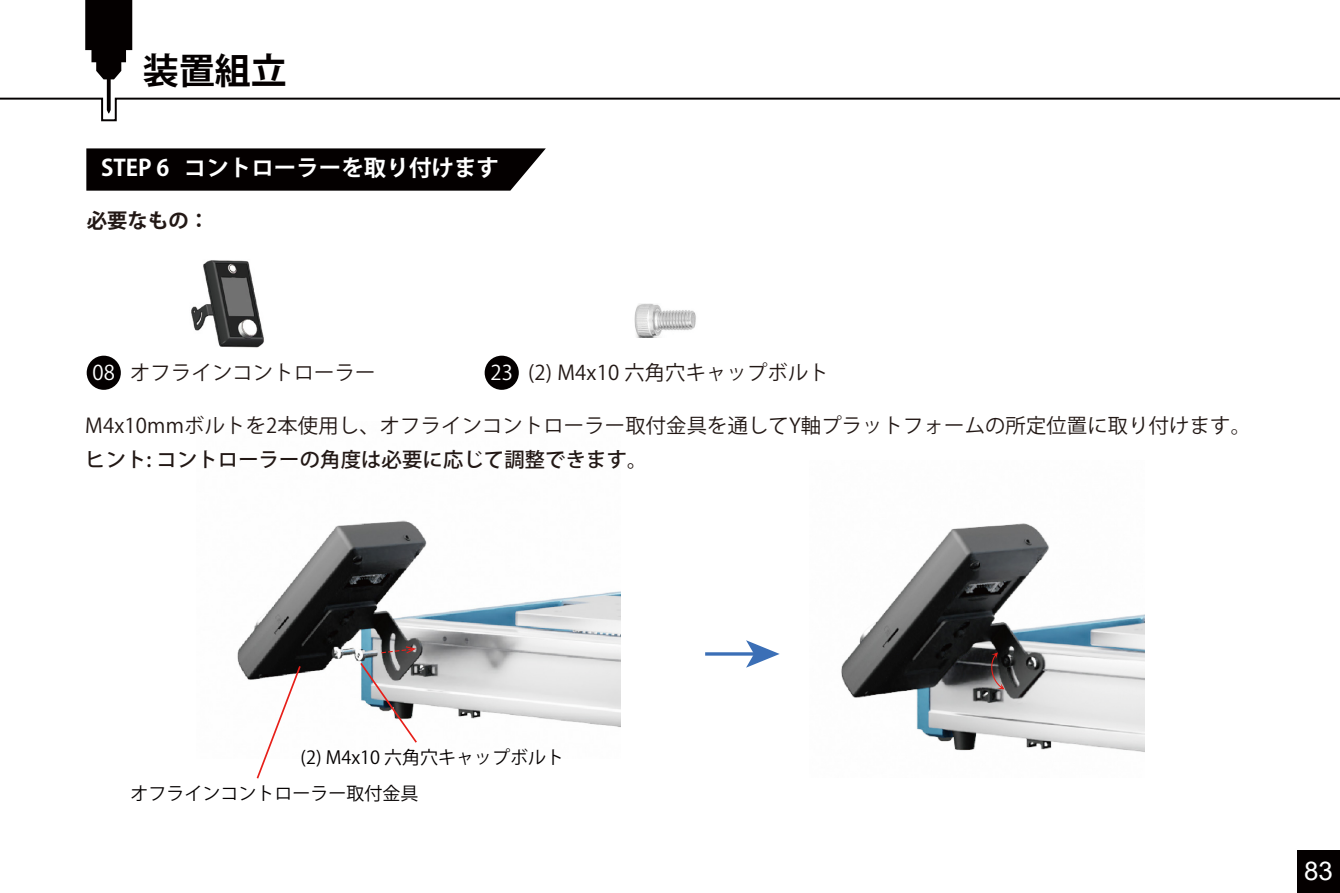
<style>
.page{position:relative;width:1340px;height:893px;background:#fff}
.page>*{position:absolute;margin:0;border:0;box-sizing:border-box;transform-origin:0 0}
.t1{font:700 36px "Koz Go Pr 6 N";color:#040000}
.t2{font:25.88px "Arial";color:#fff}
.t3{font:700 22.5px "Koz Go Pr 6 N";color:#fff}
.t4{font:20.25px "Koz Go Pr 6 N";letter-spacing:.01em;color:#221815}
.t5{font:500 20.25px "Koz Go Pr 6 N";letter-spacing:.01em;color:#221815}
.t6{font:700 20.25px "Koz Go Pr 6 N";letter-spacing:.01em;color:#221815}
.t7{font:18px "Koz Go Pr 6 N";color:#040000}
.s1{color:#fff}
</style>
<div class="page">
<img style="left:237px;top:520px;width:383px;height:207px">
<img style="left:841px;top:523px;width:303px;height:229px">
<svg style="left:991px;top:652px;width:13px;height:37px"></svg>
<div style="left:1297px;top:850px;width:42px;height:43px;background:#040000"></div>
<svg style="left:0;top:0;width:1339px;height:122px"></svg>
<svg style="left:86px;top:148px;width:460px;height:43px;background:#110e0e"></svg>
<div style="left:87px;top:356px;width:34px;height:34px;background:#040000;border-radius:50%"></div>
<img style="left:191px;top:260px;width:73px;height:88px">
<div style="left:484px;top:356px;width:35px;height:34px;background:#040000;border-radius:50%"></div>
<img style="left:634px;top:304px;width:62px;height:34px">
<svg style="left:705px;top:652px;width:41px;height:4px"></svg>
<svg style="left:746px;top:640px;width:33px;height:28px"></svg>
<svg style="left:380px;top:646px;width:36px;height:8px"></svg>
<svg style="left:255px;top:664px;width:47px;height:115px"></svg>
<svg style="left:358px;top:661px;width:60px;height:82px"></svg>
<h1 class="t1" style="left:143px;top:50px;width:146px">装置組立</h1>
<p class="t3" style="left:101px;top:156px;width:399px">STEP 6 コントローラーを取り付けます</p>
<p class="t6" style="left:87px;top:209px;width:124px">必要なもの：</p>
<p class="t4" style="left:92px;top:361px;width:284px"><span class="s1">08</span> オフラインコントローラー</p>
<p class="t4" style="left:490px;top:361px;width:340px"><span class="s1">23</span> (2) M4x10 六角穴キャップボルト</p>
<p class="t4" style="left:85px;top:414px;width:1167px">M4x10mmボルトを2本使用し、オフラインコントローラー取付金具を通してY軸プラットフォームの所定位置に取り付けます。</p>
<p class="t5" style="left:85px;top:448px;width:563px">ヒント: コントローラーの角度は必要に応じて調整できます。</p>
<p class="t7" style="left:300px;top:747px;width:265px">(2) M4x10 六角穴キャップボルト</p>
<p class="t7" style="left:130px;top:783px;width:289px">オフラインコントローラー取付金具</p>
<p class="t2" style="left:1304px;top:853px;width:30px">83</p>
</div>
